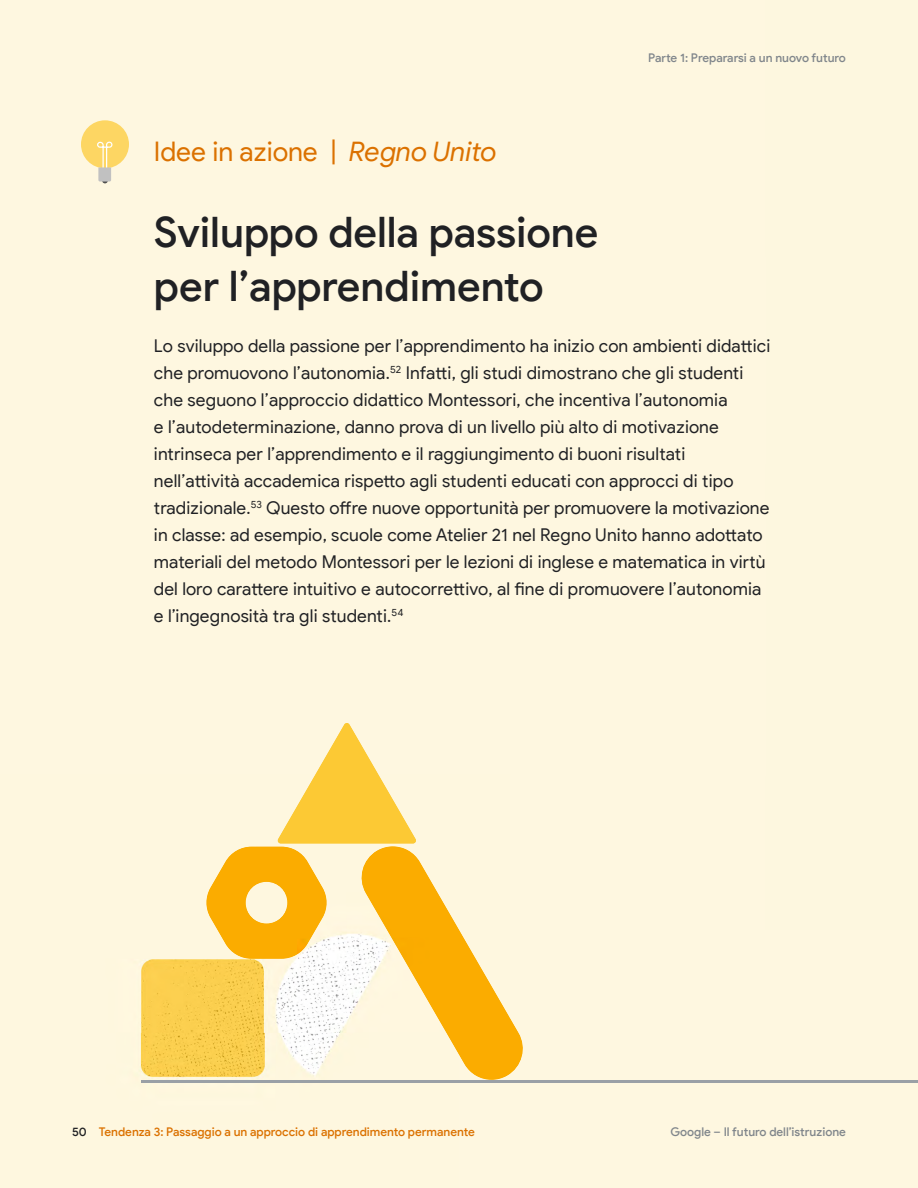
<style>
.page{position:relative;width:918px;height:1188px;background:#fef7e0}
.page>*{position:absolute;margin:0;border:0;box-sizing:border-box;transform-origin:0 0}
.t1{font:500 42px/54px "Google Sans Display";color:#202124}
.t2{font:27px "Google Sans Display";color:#db7100}
.t3{font:17.7px/27px "Google Sans Display";letter-spacing:.01em;color:#202124}
.t4{font:500 12px "Google Sans Display";color:#80868b}
.t5{font:500 12px "Google Sans Display";color:#db7100}
.t6{font:500 12px "Google Sans Display";color:#202124}
.s1{font-family:"Google Sans";font-style:italic}
</style>
<div class="page">
<hr style="left:141px;top:1080px;width:777px;height:3px;background:#9aa0a6">
<img style="left:205px;top:847px;width:123px;height:112px">
<img style="left:277px;top:723px;width:140px;height:121px">
<img style="left:357px;top:846px;width:170px;height:234px">
<div style="left:81px;top:120px;width:48px;height:48px;background:#fdd663;border-radius:50%"></div>
<svg style="left:96px;top:141px;width:17px;height:42px"></svg>
<h2 class="t2" style="left:154px;top:135px;width:344px">Idee in azione | <span class="s1">Regno Unito</span></h2>
<p class="t4" style="left:648px;top:50px;width:199px">Parte 1: Prepararsi a un nuovo futuro</p>
<h1 class="t1" style="left:154px;top:205px;width:446px">Sviluppo della passione per l’apprendimento</h1>
<p class="t3" style="left:154px;top:332px;width:618px">Lo sviluppo della passione per l’apprendimento ha inizio con ambienti didattici che promuovono l’autonomia.<sup>52</sup> Infatti, gli studi dimostrano che gli studenti che seguono l’approccio didattico Montessori, che incentiva l’autonomia<br>e l’autodeterminazione, danno prova di un livello più alto di motivazione intrinseca per l’apprendimento e il raggiungimento di buoni risultati nell’attività accademica rispetto agli studenti educati con approcci di tipo tradizionale.<sup>53</sup> Questo offre nuove opportunità per promuovere la motivazione in classe: ad esempio, scuole come Atelier 21 nel Regno Unito hanno adottato materiali del metodo Montessori per le lezioni di inglese e matematica in virtù del loro carattere intuitivo e autocorrettivo, al fine di promuovere l’autonomia e l’ingegnosità tra gli studenti.<sup>54</sup></p>
<p class="t6" style="left:72px;top:1124px;width:16px">50</p>
<p class="t5" style="left:99px;top:1124px;width:378px">Tendenza 3: Passaggio a un approccio di apprendimento permanente</p>
<p class="t4" style="left:670px;top:1124px;width:177px">Google – Il futuro dell’istruzione</p>
</div>
